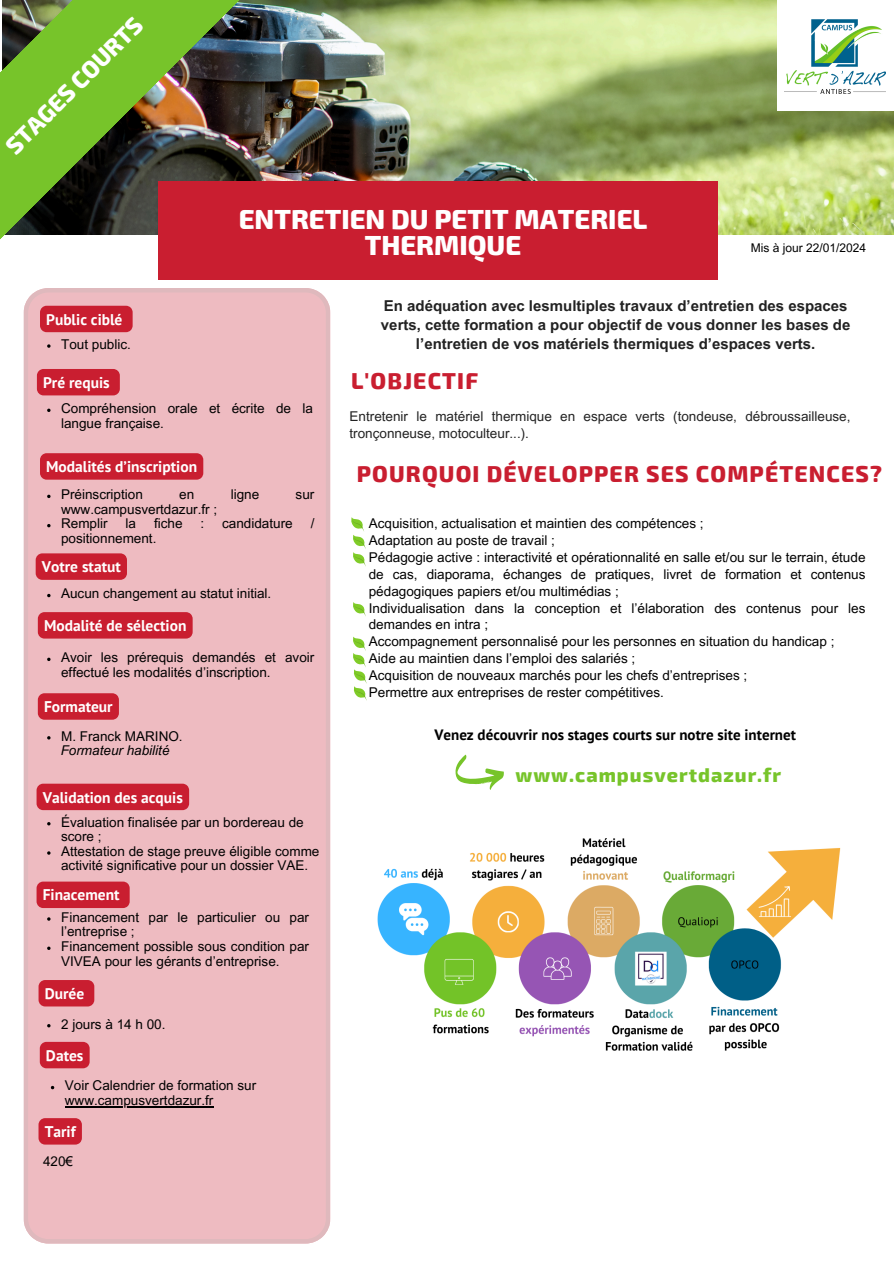
<style>
.page{position:relative;width:894px;height:1264px;background:#fff}
.page>*{position:absolute;margin:0;border:0;box-sizing:border-box;transform-origin:0 0}
.t1{font:800 27px/26.7px "Exo 2";color:#fff;text-align:center}
.t2{font:800 23.4px "Exo 2";color:#fff}
.t3{font:800 22.5px "Exo 2";letter-spacing:.05em;color:#c91e30}
.t4{font:800 19.5px "Exo 2";letter-spacing:.05em;color:#77c42a}
.t5{font:700 15.45px "PT Sans";color:#fff}
.t6{font:700 15px/19.2px "Arial MT Pro";color:#222;text-align:center}
.t7{font:700 15px "PT Sans";color:#000}
.t8{font:13.5px/16.8px "Arial MT Pro";color:#000}
.t9{font:13.5px/16.8px "Arial MT Pro";color:#222}
.t10{font:italic 13.5px "Arial MT Pro";color:#000}
.t11{font:12px "Arial MT Pro";color:#000}
</style>
<div class="page">
<div style="left:24px;top:288px;width:306px;height:955px;background:#eebbc1"></div>
<img style="left:270px;top:0;width:623px;height:235px">
<div style="left:777px;top:0;width:116px;height:111px;background:#fff"></div>
<img style="left:784px;top:19px;width:101px;height:74px">
<div style="left:159px;top:181px;width:558px;height:99px;background:#c91e30"></div>
<svg style="left:0;top:0;width:270px;height:259px"></svg>
<svg style="left:353px;top:602px;width:13px;height:14px"></svg>
<svg style="left:455px;top:754px;width:48px;height:35px"></svg>
<svg style="left:351px;top:517px;width:15px;height:49px"></svg>
<svg style="left:353px;top:636px;width:13px;height:63px"></svg>
<svg style="left:36px;top:553px;width:91px;height:27px;background:#ca2334"></svg>
<div style="left:40px;top:306px;width:93px;height:26px;background:#c91e30"></div>
<svg style="left:47px;top:344px;width:3px;height:4px"></svg>
<div style="left:37px;top:369px;width:83px;height:26px;background:#c91e30;border-radius:7px"></div>
<svg style="left:47px;top:408px;width:3px;height:4px"></svg>
<div style="left:40px;top:453px;width:163px;height:26px;background:#c91e30"></div>
<svg style="left:47px;top:494px;width:3px;height:4px"></svg>
<div style="left:37px;top:881px;width:93px;height:27px;background:#c91e30"></div>
<svg style="left:47px;top:946px;width:3px;height:4px"></svg>
<div style="left:39px;top:980px;width:55px;height:26px;background:#c91e30;border-radius:7px"></div>
<svg style="left:38px;top:1118px;width:44px;height:26px"></svg>
<div style="left:38px;top:612px;width:154px;height:26px;background:#c91e30"></div>
<svg style="left:47px;top:657px;width:3px;height:4px"></svg>
<div style="left:38px;top:693px;width:81px;height:26px;background:#c91e30"></div>
<div style="left:37px;top:783px;width:152px;height:27px;background:#c91e30"></div>
<svg style="left:40px;top:1041px;width:50px;height:27px"></svg>
<svg style="left:51px;top:1085px;width:3px;height:4px"></svg>
<hr style="left:65px;top:1106px;width:148px;height:1px;background:#000">
<img style="left:377px;top:838px;width:464px;height:213px">
<p class="t2" style="left:-1px;top:139px;width:184px;rotate:-45deg">STAGES COURTS</p>
<p class="t1" style="left:239px;top:204px;width:410px">ENTRETIEN DU PETIT MATERIEL<br>THERMIQUE</p>
<p class="t11" style="left:750px;top:243px;width:117px">Mis à jour 22/01/2024</p>
<h4 class="t5" style="left:46px;top:309px;width:78px">Public ciblé</h4>
<p class="t8" style="left:61px;top:337px;width:71px">Tout public.</p>
<h4 class="t5" style="left:43px;top:372px;width:68px">Pré requis</h4>
<p class="t8" style="left:61px;top:403px;width:253px;line-height:14.7px">Compréhension orale et écrite de la langue française.</p>
<p class="t5" style="left:46px;top:456px;width:152px">Modalités d’inscription</p>
<p class="t8" style="left:61px;top:488px;width:83px">Préinscription</p>
<p class="t8" style="left:179px;top:488px;width:17px">en</p>
<p class="t8" style="left:231px;top:488px;width:30px">ligne</p>
<p class="t8" style="left:295px;top:488px;width:20px">sur</p>
<p class="t8" style="left:61px;top:502px;width:158px">www.campusvertdazur.fr ;</p>
<p class="t8" style="left:61px;top:517px;width:48px">Remplir</p>
<p class="t8" style="left:125px;top:517px;width:12px">la</p>
<p class="t8" style="left:154px;top:517px;width:30px">fiche</p>
<p class="t8" style="left:200px;top:517px;width:5px">:</p>
<p class="t8" style="left:222px;top:517px;width:72px">candidature</p>
<p class="t8" style="left:310px;top:517px;width:5px">/</p>
<p class="t8" style="left:61px;top:531px;width:97px">positionnement.</p>
<p class="t5" style="left:42px;top:556px;width:80px">Votre statut</p>
<p class="t8" style="left:61px;top:587px;width:212px">Aucun changement au statut initial.</p>
<h4 class="t5" style="left:44px;top:615px;width:144px">Modalité de sélection</h4>
<p class="t8" style="left:61px;top:651px;width:255px;line-height:14.7px">Avoir les prérequis demandés et avoir effectué les modalités d’inscription.</p>
<h4 class="t5" style="left:44px;top:696px;width:70px">Formateur</h4>
<h5 class="t8" style="left:61px;top:729px;width:123px">M. Franck MARINO.</h5>
<h4 class="t10" style="left:61px;top:745px;width:110px">Formateur habilité</h4>
<p class="t5" style="left:43px;top:786px;width:142px">Validation des acquis</p>
<h5 class="t8" style="left:61px;top:816px;width:244px;line-height:14.7px">Évaluation finalisée par un bordereau de score ;</h5>
<p class="t8" style="left:61px;top:845px;width:260px;line-height:14.7px">Attestation de stage preuve éligible comme activité significative pour un dossier VAE.</p>
<p class="t5" style="left:43px;top:884px;width:78px">Finacement</p>
<p class="t8" style="left:61px;top:911px;width:249px;line-height:14.7px">Financement par le particulier ou par l’entreprise ;</p>
<p class="t8" style="left:61px;top:940px;width:249px;line-height:14.7px">Financement possible sous condition par<br>VIVEA pour les gérants d’entreprise.</p>
<p class="t5" style="left:45px;top:983px;width:41px">Durée</p>
<h4 class="t8" style="left:61px;top:1017px;width:106px">2 jours à 14 h 00.</h4>
<h5 class="t5" style="left:46px;top:1044px;width:39px">Dates</h5>
<p class="t8" style="left:65px;top:1078px;width:193px">Voir Calendrier de formation sur</p>
<p class="t8" style="left:65px;top:1093px;width:150px">www.campusvertdazur.fr</p>
<h4 class="t5" style="left:45px;top:1121px;width:32px">Tarif</h4>
<p class="t8" style="left:43px;top:1154px;width:32px">420€</p>
<p class="t6" style="left:381px;top:298px;width:471px">En adéquation avec lesmultiples travaux d’entretien des espaces verts, cette formation a pour objectif de vous donner les bases de l’entretien de vos matériels thermiques d’espaces verts.</p>
<h4 class="t3" style="left:351px;top:366px;width:129px">L'OBJECTIF</h4>
<h1 class="t9" style="left:349px;top:410px;width:502px">Entretenir le matériel thermique en espace verts (tondeuse, débroussailleuse, tronçonneuse, motoculteur...).</h1>
<h4 class="t3" style="left:356px;top:459px;width:526px">POURQUOI DÉVELOPPER SES COMPÉTENCES?</h4>
<h4 class="t8" style="left:369px;top:516px;width:498px">Acquisition, actualisation et maintien des compétences ;<br>Adaptation au poste de travail ;<br>Pédagogie active : interactivité et opérationnalité en salle et/ou sur le terrain, étude de cas, diaporama, échanges de pratiques, livret de formation et contenus pédagogiques papiers et/ou multimédias ;<br>Individualisation dans la conception et l’élaboration des contenus pour les demandes en intra ;<br>Accompagnement personnalisé pour les personnes en situation du handicap ;<br>Aide au maintien dans l’emploi des salariés ;<br>Acquisition de nouveaux marchés pour les chefs d’entreprises ;<br>Permettre aux entreprises de rester compétitives.</h4>
<h4 class="t7" style="left:434px;top:725px;width:363px">Venez découvrir nos stages courts sur notre site internet</h4>
<h4 class="t4" style="left:515px;top:762px;width:267px">www.campusvertdazur.fr</h4>
</div>
